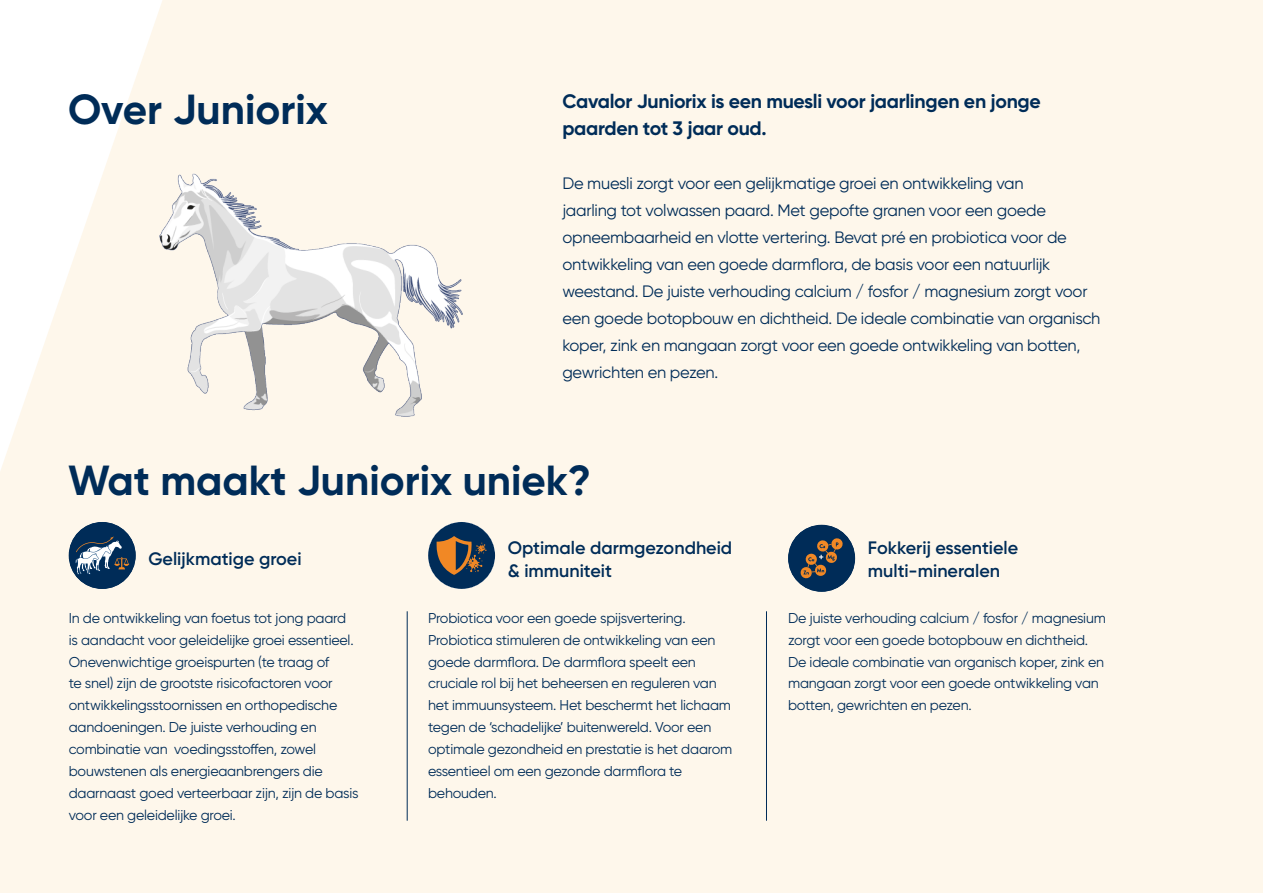
<style>
.page{position:relative;width:1263px;height:893px;background:#fef7eb}
.page>*{position:absolute;margin:0;border:0;box-sizing:border-box;transform-origin:0 0}
.Tussenkop{font:700 42px "Gilroy";color:#002c58}
.Body{font:700 19.5px/27px "Gilroy";letter-spacing:-.015em;color:#002c58}
.Body-2{font:600 18px/22.5px "Gilroy";color:#002c58}
.Body-3{font:16.5px/27px "Gilroy";letter-spacing:-.015em;color:#002c58}
.Body-4{font:14.25px/21.9px "Gilroy";letter-spacing:-.015em;color:#002c58}
</style>
<div class="page">
<div style="left:428px;top:522px;width:67px;height:67px;background:#002c58;border-radius:50%"></div>
<svg style="left:437px;top:536px;width:50px;height:39px"></svg>
<div style="left:69px;top:522px;width:67px;height:67px;background:#002c58;border-radius:50%"></div>
<svg style="left:75px;top:536px;width:55px;height:39px"></svg>
<div style="left:788px;top:525px;width:67px;height:67px;background:#002c58;border-radius:50%"></div>
<svg style="left:800px;top:538px;width:43px;height:41px"></svg>
<hr style="left:407px;top:611px;width:1px;height:210px;background:#002c58">
<hr style="left:766px;top:611px;width:1px;height:210px;background:#002c58">
<img style="left:159px;top:173px;width:303px;height:243px">
<p class="Tussenkop" style="left:68px;top:83px;width:261px">Over Juniorix</p>
<p class="Body" style="left:562px;top:88px;width:480px">Cavalor Juniorix is een muesli voor jaarlingen en jonge paarden tot 3 jaar oud.</p>
<p class="Body-3" style="left:562px;top:170px;width:539px">De muesli zorgt voor een gelijkmatige groei en ontwikkeling van<br>jaarling tot volwassen paard. Met gepofte granen voor een goede opneembaarheid en vlotte vertering. Bevat pré en probiotica voor de ontwikkeling van een goede darmflora, de basis voor een natuurlijk weestand. De juiste verhouding calcium / fosfor / magnesium zorgt voor een goede botopbouw en dichtheid. De ideale combinatie van organisch koper, zink en mangaan zorgt voor een goede ontwikkeling van botten, gewrichten en pezen.</p>
<p class="Tussenkop" style="left:68px;top:454px;width:525px">Wat maakt Juniorix uniek?</p>
<p class="Body-2" style="left:148px;top:548px;width:155px">Gelijkmatige groei</p>
<p class="Body-2" style="left:868px;top:537px;width:152px">Fokkerij essentiele multi-mineralen</p>
<p class="Body-2" style="left:508px;top:537px;width:226px">Optimale darmgezondheid &amp; immuniteit</p>
<p class="Body-4" style="left:69px;top:607px;width:291px">In de ontwikkeling van foetus tot jong paard is aandacht voor geleidelijke groei essentieel.<br>Onevenwichtige groeispurten (te traag of<br>te snel) zijn de grootste risicofactoren voor ontwikkelingsstoornissen en orthopedische aandoeningen. De juiste verhouding en combinatie van voedingsstoffen, zowel bouwstenen als energieaanbrengers die daarnaast goed verteerbaar zijn, zijn de basis voor een geleidelijke groei.</p>
<p class="Body-4" style="left:788px;top:607px;width:319px">De juiste verhouding calcium / fosfor / magnesium zorgt voor een goede botopbouw en dichtheid.<br>De ideale combinatie van organisch koper, zink en mangaan zorgt voor een goede ontwikkeling van botten, gewrichten en pezen.</p>
<p class="Body-4" style="left:428px;top:607px;width:306px">Probiotica voor een goede spijsvertering.<br>Probiotica stimuleren de ontwikkeling van een goede darmflora. De darmflora speelt een cruciale rol bij het beheersen en reguleren van het immuunsysteem. Het beschermt het lichaam tegen de ‘schadelijke’ buitenwereld. Voor een optimale gezondheid en prestatie is het daarom essentieel om een gezonde darmflora te behouden.</p>
</div>
